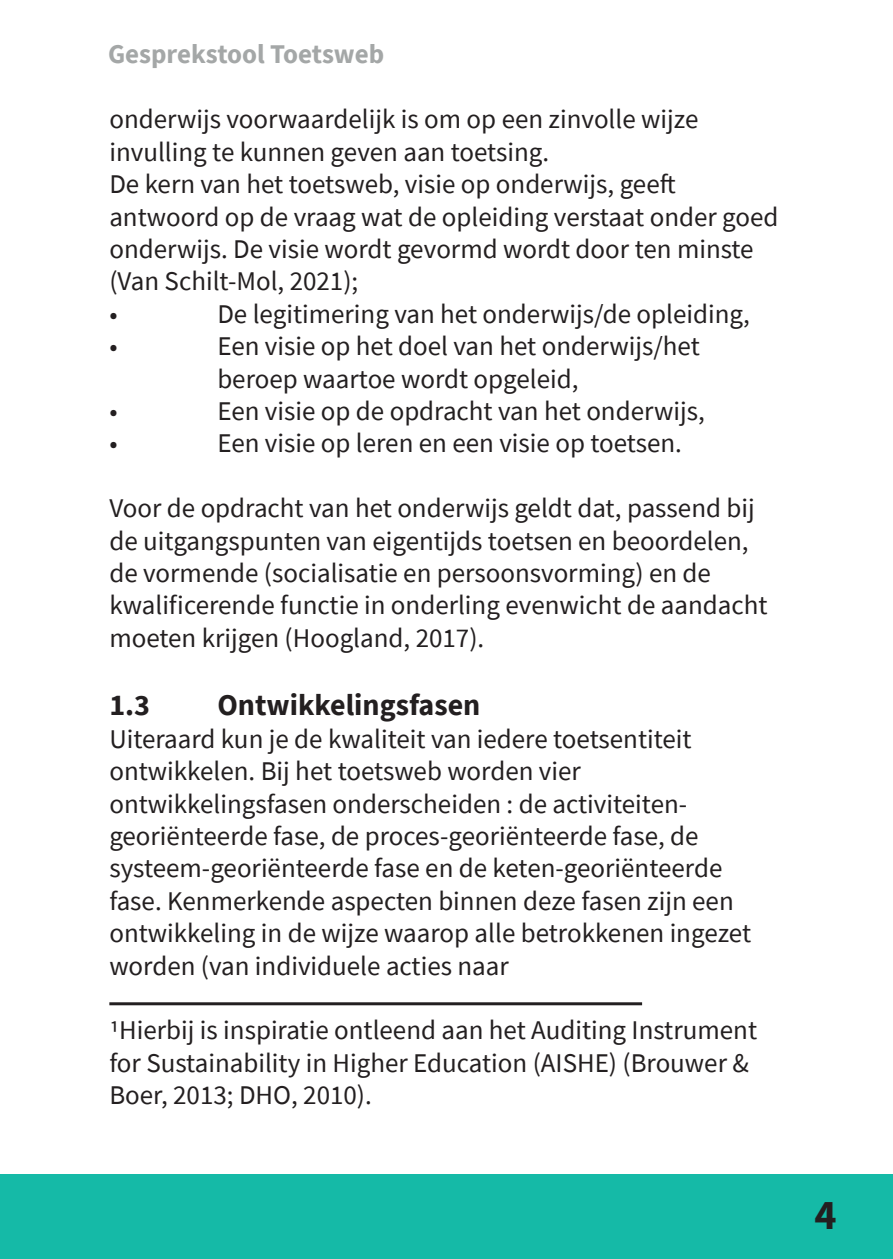
<style>
.page{position:relative;width:893px;height:1259px;background:#fff}
.page>*{position:absolute;margin:0;border:0;box-sizing:border-box;transform-origin:0 0}
.t1{font:700 42px "Source Sans Pro";color:#231f20}
.t2{font:700 30px "Source Sans Pro";color:#231f20}
.t3{font:27px/32.4px "Source Sans Pro";color:#231f20}
.t4{font:700 27px "Source Sans Pro";color:#a4a7a7}
</style>
<div class="page">
<hr style="left:109px;top:1002px;width:533px;height:3px;background:#231f20">
<div style="left:0;top:1174px;width:893px;height:85px;background:#15baa7"></div>
<p class="t4" style="left:108px;top:36px;width:278px">Gesprekstool Toetsweb</p>
<p class="t3" style="left:109px;top:103px;width:591px">onderwijs voorwaardelijk is om op een zinvolle wijze invulling te kunnen geven aan toetsing.</p>
<p class="t3" style="left:109px;top:168px;width:671px">De kern van het toetsweb, visie op onderwijs, geeft antwoord op de vraag wat de opleiding verstaat onder goed onderwijs. De visie wordt gevormd wordt door ten minste (Van Schilt-Mol, 2021);</p>
<p class="t3" style="left:109px;top:297px;width:10px">•</p>
<p class="t3" style="left:217px;top:297px;width:534px">De legitimering van het onderwijs/de opleiding,</p>
<p class="t3" style="left:109px;top:330px;width:10px">•</p>
<p class="t3" style="left:217px;top:330px;width:484px">Een visie op het doel van het onderwijs/het beroep waartoe wordt opgeleid,</p>
<p class="t3" style="left:109px;top:395px;width:10px">•</p>
<p class="t3" style="left:217px;top:395px;width:489px">Een visie op de opdracht van het onderwijs,</p>
<p class="t3" style="left:109px;top:427px;width:10px">•</p>
<p class="t3" style="left:217px;top:427px;width:466px">Een visie op leren en een visie op toetsen.</p>
<p class="t3" style="left:109px;top:492px;width:660px">Voor de opdracht van het onderwijs geldt dat, passend bij de uitgangspunten van eigentijds toetsen en beoordelen, de vormende (socialisatie en persoonsvorming) en de kwalificerende functie in onderling evenwicht de aandacht moeten krijgen (Hoogland, 2017).</p>
<p class="t2" style="left:109px;top:685px;width:42px">1.3</p>
<p class="t2" style="left:217px;top:685px;width:265px">Ontwikkelingsfasen</p>
<p class="t3" style="left:109px;top:722px;width:643px">Uiteraard kun je de kwaliteit van iedere toetsentiteit ontwikkelen. Bij het toetsweb worden vier ontwikkelingsfasen onderscheiden : de activiteiten&shy;georiënteerde fase, de proces-georiënteerde fase, de systeem-georiënteerde fase en de keten-georiënteerde fase. Kenmerkende aspecten binnen deze fasen zijn een ontwikkeling in de wijze waarop alle betrokkenen ingezet worden (van individuele acties naar</p>
<p class="t3" style="left:109px;top:1014px;width:649px">1Hierbij is inspiratie ontleend aan het Auditing Instrument for Sustainability in Higher Education (AISHE) (Brouwer &amp;<br>Boer, 2013; DHO, 2010).</p>
<p class="t1" style="left:814px;top:1186px;width:24px">4</p>
</div>
